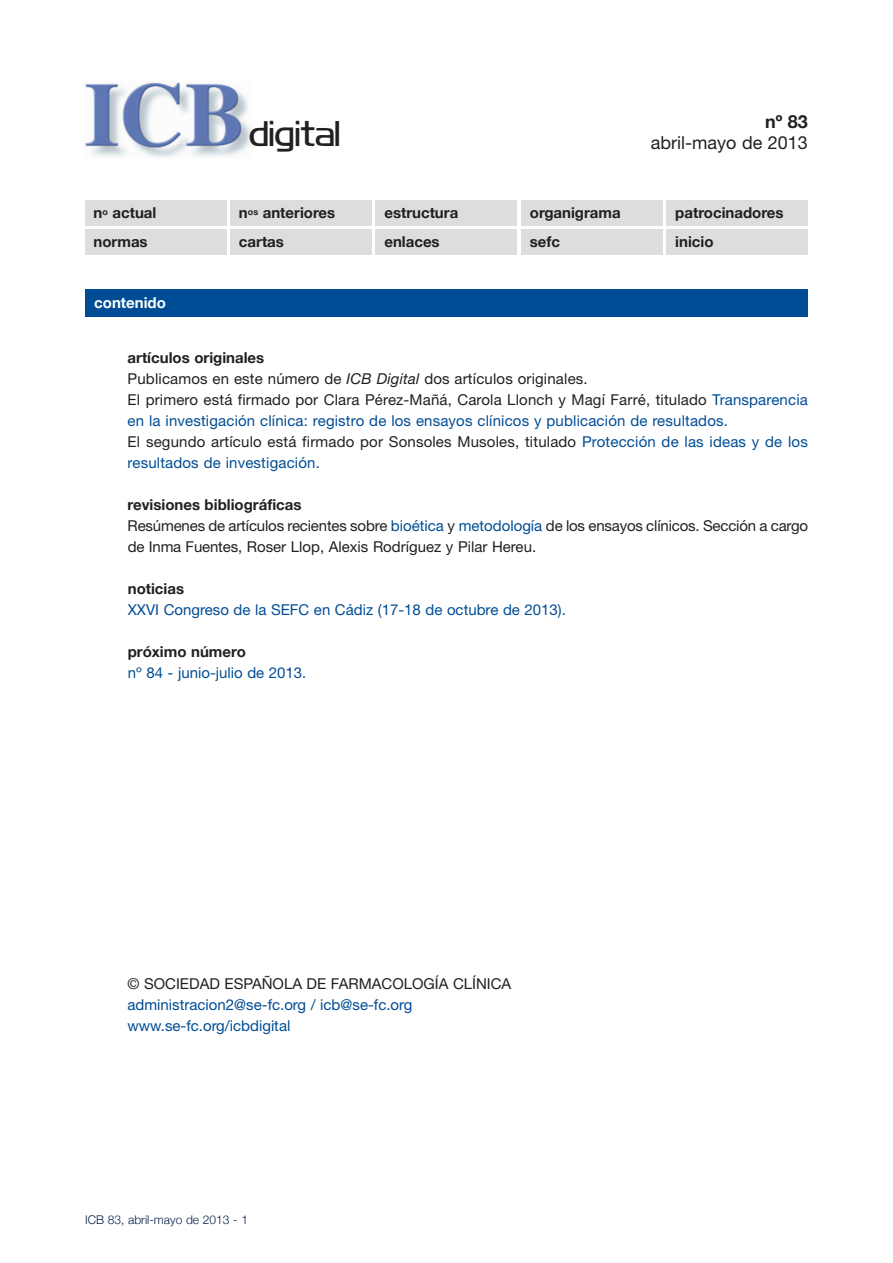
<style>
.page{position:relative;width:893px;height:1263px;background:#fff}
.page>*{position:absolute;margin:0;border:0;box-sizing:border-box;transform-origin:0 0}
.t1{font:300 36px "Koshgarian";color:#231f20}
.t2{font:18px "Helvetica Neue";color:#231f20}
.t3{font:700 18px "Helvetica Neue";color:#231f20}
.t4{font:15px/21px "Helvetica Neue";letter-spacing:.01em;color:#231f20}
.t5{font:15px/21px "Helvetica Neue";letter-spacing:-.01em;color:#231f20}
.t6{font:15px/21px "Helvetica Neue";color:#014d95}
.t7{font:700 15px "Helvetica Neue";color:#231f20}
.t8{font:700 15px "Helvetica Neue";color:#fff}
.t9{font:300 12px "Helvetica Neue";color:#07214b}
.s1{font-weight:700}
.s2{font-style:italic}
.s3{color:#014d95}
</style>
<div class="page">
<div style="left:85px;top:230px;width:141px;height:25px;background:#dcdddf"></div>
<div style="left:230px;top:230px;width:142px;height:25px;background:#dcdddf"></div>
<div style="left:376px;top:230px;width:141px;height:25px;background:#dcdddf"></div>
<div style="left:521px;top:230px;width:141px;height:25px;background:#dcdddf"></div>
<div style="left:667px;top:230px;width:141px;height:25px;background:#dcdddf"></div>
<div style="left:85px;top:200px;width:141px;height:25px;background:#dcdddf"></div>
<div style="left:230px;top:200px;width:142px;height:25px;background:#dcdddf"></div>
<div style="left:376px;top:200px;width:141px;height:25px;background:#dcdddf"></div>
<div style="left:521px;top:200px;width:141px;height:25px;background:#dcdddf"></div>
<div style="left:667px;top:200px;width:141px;height:25px;background:#dcdddf"></div>
<img style="left:85px;top:81px;width:166px;height:77px">
<div style="left:85px;top:289px;width:723px;height:28px;background:#014d95"></div>
<h1 class="t1" style="left:249px;top:112px;width:93px">digital</h1>
<p class="t3" style="left:765px;top:111px;width:44px">nº 83</p>
<p class="t2" style="left:651px;top:136px;width:159px">abril-mayo de 2013</p>
<p class="t7" style="left:94px;top:203px;width:64px">n<sup>o</sup> actual</p>
<p class="t7" style="left:239px;top:203px;width:98px">n<sup>os</sup> anteriores</p>
<p class="t7" style="left:384px;top:203px;width:75px">estructura</p>
<p class="t7" style="left:530px;top:203px;width:92px">organigrama</p>
<p class="t7" style="left:675px;top:203px;width:110px">patrocinadores</p>
<p class="t7" style="left:94px;top:233px;width:56px">normas</p>
<p class="t7" style="left:239px;top:233px;width:46px">cartas</p>
<p class="t7" style="left:384px;top:233px;width:57px">enlaces</p>
<p class="t7" style="left:530px;top:233px;width:32px">sefc</p>
<p class="t7" style="left:675px;top:233px;width:40px">inicio</p>
<p class="t8" style="left:94px;top:293px;width:73px">contenido</p>
<p class="t4" style="left:128px;top:349px;width:682px"><span class="s1">artículos originales<br></span>Publicamos en este número de <span class="s2">ICB Digital</span> dos artículos originales.<br>El primero está firmado por Clara Pérez-Mañá, Carola Llonch y Magí Farré, titulado <span class="s3">Transparencia en la investigación clínica: registro de los ensayos clínicos y publicación de resultados.<br></span>El segundo artículo está firmado por Sonsoles Musoles, titulado <span class="s3">Protección de las ideas y de los resultados de investigación.</span></p>
<p class="t5" style="left:128px;top:496px;width:682px"><span class="s1">revisiones bibliográficas<br></span>Resúmenes de artículos recientes sobre <span class="s3">bioética</span> y <span class="s3">metodología</span> de los ensayos clínicos. Sección a cargo de Inma Fuentes, Roser Llop, Alexis Rodríguez y Pilar Hereu.</p>
<p class="t7" style="left:128px;top:580px;width:58px">noticias</p>
<p class="t6" style="left:128px;top:601px;width:440px">XXVI Congreso de la SEFC en Cádiz (17-18 de octubre de 2013).</p>
<p class="t7" style="left:128px;top:643px;width:120px">próximo número</p>
<p class="t6" style="left:128px;top:664px;width:180px">nº 84 - junio-julio de 2013.</p>
<p class="t4" style="left:128px;top:974px;width:385px">© SOCIEDAD ESPAÑOLA DE FARMACOLOGÍA CLÍNICA</p>
<p class="t6" style="left:128px;top:995px;width:286px">administracion2@se-fc.org / icb@se-fc.org www.se-fc.org/icbdigital</p>
<p class="t9" style="left:85px;top:1212px;width:164px">ICB 83, abril-mayo de 2013 - 1</p>
</div>
